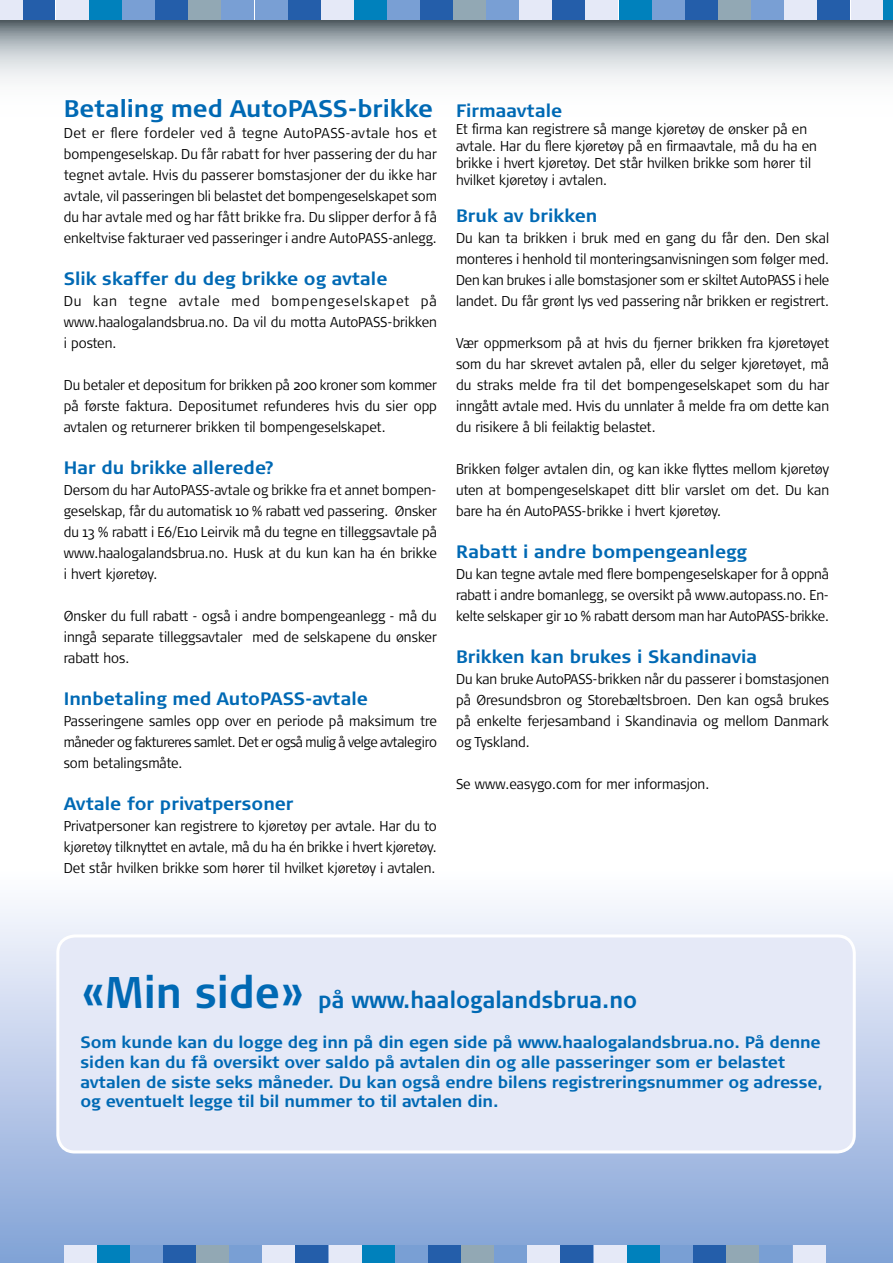
<style>
.page{position:relative;width:893px;height:1263px;background:#fff}
.page>*{position:absolute;margin:0;border:0;box-sizing:border-box;transform-origin:0 0}
.t1{font:700 24px "Signa OT";color:#0069b4}
.t2{font:700 23.25px "Signa OT";color:#0069b4;scale:.92 1}
.t3{font:700 18px "Signa OT";color:#0069b4}
.t4{font:700 16.5px/19.8px "Signa OT";letter-spacing:-.01em;color:#0069b4}
.t5{font:300 14.25px/21px "Signa OT";color:#000;text-align:justify;scale:.92 1}
.t6{font:300 14.25px/21px "Signa OT";color:#000;text-align:justify;scale:.91 1}
.t7{font:300 14.25px/21px "Signa OT";color:#000;text-align:justify;scale:.93 1}
.t8{font:300 14.25px/21px "Signa OT";color:#000;text-align:justify;scale:.94 1}
.s1{font-size:44.25px}
</style>
<div class="page">
<div style="left:22px;top:0;width:33px;height:24px;background:#245eaa"></div>
<div style="left:0;top:0;width:22px;height:24px;background:#e5e9f7"></div>
<div style="left:56px;top:0;width:33px;height:111px;background:#e5e9f7"></div>
<div style="left:89px;top:0;width:33px;height:111px;background:#0081bc"></div>
<div style="left:122px;top:0;width:33px;height:111px;background:#799fd4"></div>
<div style="left:155px;top:0;width:33px;height:111px;background:#245eaa"></div>
<div style="left:222px;top:0;width:32px;height:111px;background:#799fd4"></div>
<div style="left:188px;top:0;width:33px;height:111px;background:#92a8b4"></div>
<div style="left:288px;top:0;width:33px;height:111px;background:#245eaa"></div>
<div style="left:255px;top:0;width:32px;height:111px;background:#799fd4"></div>
<div style="left:321px;top:0;width:32px;height:21px;background:#e5e9f7"></div>
<div style="left:354px;top:0;width:33px;height:21px;background:#0081bc"></div>
<div style="left:387px;top:0;width:33px;height:21px;background:#799fd4"></div>
<div style="left:420px;top:0;width:33px;height:21px;background:#245eaa"></div>
<div style="left:486px;top:0;width:33px;height:21px;background:#799fd4"></div>
<div style="left:453px;top:0;width:33px;height:21px;background:#92a8b4"></div>
<div style="left:552px;top:0;width:33px;height:21px;background:#245eaa"></div>
<div style="left:519px;top:0;width:33px;height:21px;background:#e5e9f7"></div>
<div style="left:585px;top:0;width:33px;height:27px;background:#e5e9f7"></div>
<div style="left:619px;top:0;width:32px;height:27px;background:#0081bc"></div>
<div style="left:652px;top:0;width:33px;height:27px;background:#799fd4"></div>
<div style="left:685px;top:0;width:33px;height:27px;background:#245eaa"></div>
<div style="left:751px;top:0;width:33px;height:27px;background:#799fd4"></div>
<div style="left:718px;top:0;width:33px;height:27px;background:#92a8b4"></div>
<div style="left:817px;top:0;width:33px;height:27px;background:#245eaa"></div>
<div style="left:784px;top:0;width:33px;height:27px;background:#e5e9f7"></div>
<div style="left:851px;top:0;width:33px;height:97px;background:#e5e9f7"></div>
<div style="left:884px;top:0;width:9px;height:97px;background:#0081bc"></div>
<svg style="left:0;top:21px;width:893px;height:90px"></svg>
<div style="left:0;top:867px;width:893px;height:396px;background:linear-gradient(to bottom,#fff,#83a2d6)"></div>
<div style="left:58px;top:936px;width:796px;height:216px;background:#e5e9f7;border-radius:17px"></div>
<div style="left:56px;top:934px;width:800px;height:219px;border:3px solid #fff;border-radius:17px"></div>
<div style="left:64px;top:1245px;width:33px;height:18px;background:#e5e9f7"></div>
<div style="left:97px;top:1245px;width:33px;height:18px;background:#0081bc"></div>
<div style="left:130px;top:1245px;width:33px;height:18px;background:#799fd4"></div>
<div style="left:163px;top:1245px;width:33px;height:18px;background:#245eaa"></div>
<div style="left:229px;top:1245px;width:33px;height:18px;background:#799fd4"></div>
<div style="left:196px;top:1245px;width:33px;height:18px;background:#92a8b4"></div>
<div style="left:296px;top:1245px;width:32px;height:18px;background:#245eaa"></div>
<div style="left:262px;top:1245px;width:33px;height:18px;background:#e5e9f7"></div>
<div style="left:329px;top:1245px;width:32px;height:18px;background:#e5e9f7"></div>
<div style="left:362px;top:1245px;width:33px;height:18px;background:#0081bc"></div>
<div style="left:395px;top:1245px;width:33px;height:18px;background:#799fd4"></div>
<div style="left:428px;top:1245px;width:33px;height:18px;background:#245eaa"></div>
<div style="left:494px;top:1245px;width:33px;height:18px;background:#799fd4"></div>
<div style="left:461px;top:1245px;width:33px;height:18px;background:#92a8b4"></div>
<div style="left:560px;top:1245px;width:33px;height:18px;background:#245eaa"></div>
<div style="left:527px;top:1245px;width:33px;height:18px;background:#e5e9f7"></div>
<div style="left:594px;top:1245px;width:33px;height:18px;background:#e5e9f7"></div>
<div style="left:627px;top:1245px;width:33px;height:18px;background:#0081bc"></div>
<div style="left:660px;top:1245px;width:33px;height:18px;background:#799fd4"></div>
<div style="left:693px;top:1245px;width:33px;height:18px;background:#245eaa"></div>
<div style="left:759px;top:1245px;width:33px;height:18px;background:#799fd4"></div>
<div style="left:726px;top:1245px;width:33px;height:18px;background:#92a8b4"></div>
<div style="left:793px;top:1245px;width:32px;height:18px;background:#e5e9f7"></div>
<h1 class="t1" style="left:64px;top:95px;width:371px">Betaling med AutoPASS-brikke</h1>
<p class="t7" style="left:64px;top:123px;width:403px">Det er flere fordeler ved å tegne AutoPASS-avtale hos et bompengeselskap. Du får rabatt for hver passering der du har tegnet avtale. Hvis du passerer bomstasjoner der du ikke har avtale, vil passeringen bli belastet det bompengeselskapet som du har avtale med og har fått brikke fra. Du slipper derfor å få enkeltvise fakturaer ved passeringer i andre AutoPASS-anlegg.</p>
<p class="t3" style="left:64px;top:268px;width:325px">Slik skaffer du deg brikke og avtale</p>
<p class="t8" style="left:64px;top:291px;width:398px">Du kan tegne avtale med bompengeselskapet på www.haalogalandsbrua.no. Da vil du motta AutoPASS-brikken i posten.</p>
<p class="t6" style="left:64px;top:375px;width:412px">Du betaler et depositum for brikken på 200 kroner som kommer på første faktura. Depositumet refunderes hvis du sier opp avtalen og returnerer brikken til bompengeselskapet.</p>
<p class="t3" style="left:64px;top:457px;width:212px">Har du brikke allerede?</p>
<p class="t6" style="left:64px;top:480px;width:412px">Dersom du har AutoPASS-avtale og brikke fra et annet bompen&shy;geselskap, får du automatisk 10 % rabatt ved passering. Ønsker du 13 % rabatt i E6/E10 Leirvik må du tegne en tilleggsavtale på www.haalogalandsbrua.no. Husk at du kun kan ha én brikke i hvert kjøretøy.</p>
<p class="t5" style="left:64px;top:606px;width:407px">Ønsker du full rabatt - også i andre bompengeanlegg - må du inngå separate tilleggsavtaler med de selskapene du ønsker rabatt hos.</p>
<p class="t3" style="left:64px;top:688px;width:306px">Innbetaling med AutoPASS-avtale</p>
<p class="t5" style="left:64px;top:711px;width:407px">Passeringene samles opp over en periode på maksimum tre måneder og faktureres samlet. Det er også mulig å velge avtalegiro som betalingsmåte.</p>
<p class="t3" style="left:64px;top:793px;width:231px">Avtale for privatpersoner</p>
<p class="t5" style="left:64px;top:816px;width:407px">Privatpersoner kan registrere to kjøretøy per avtale. Har du to kjøretøy tilknyttet en avtale, må du ha én brikke i hvert kjøretøy.<br>Det står hvilken brikke som hører til hvilket kjøretøy i avtalen.</p>
<p class="t3" style="left:456px;top:100px;width:108px">Firmaavtale</p>
<p class="t5" style="left:456px;top:121px;width:394px;line-height:17.1px;text-align:left">Et firma kan registrere så mange kjøretøy de ønsker på en avtale. Har du flere kjøretøy på en firmaavtale, må du ha en brikke i hvert kjøretøy. Det står hvilken brikke som hører til hvilket kjøretøy i avtalen.</p>
<p class="t3" style="left:456px;top:205px;width:143px">Bruk av brikken</p>
<p class="t5" style="left:456px;top:228px;width:407px">Du kan ta brikken i bruk med en gang du får den. Den skal monteres i henhold til monteringsanvisningen som følger med.<br>Den kan brukes i alle bomstasjoner som er skiltet AutoPASS i hele landet. Du får grønt lys ved passering når brikken er registrert.</p>
<p class="t5" style="left:456px;top:333px;width:407px">Vær oppmerksom på at hvis du fjerner brikken fra kjøretøyet som du har skrevet avtalen på, eller du selger kjøretøyet, må du straks melde fra til det bompengeselskapet som du har inngått avtale med. Hvis du unnlater å melde fra om dette kan du risikere å bli feilaktig belastet.</p>
<p class="t5" style="left:456px;top:459px;width:407px">Brikken følger avtalen din, og kan ikke flyttes mellom kjøretøy uten at bompengeselskapet ditt blir varslet om det. Du kan bare ha én AutoPASS-brikke i hvert kjøretøy.</p>
<p class="t3" style="left:456px;top:541px;width:292px">Rabatt i andre bompengeanlegg</p>
<p class="t5" style="left:456px;top:564px;width:407px">Du kan tegne avtale med flere bompengeselskaper for å oppnå rabatt i andre bomanlegg, se oversikt på www.autopass.no. En&shy;kelte selskaper gir 10 % rabatt dersom man har AutoPASS-brikke.</p>
<p class="t3" style="left:456px;top:646px;width:303px">Brikken kan brukes i Skandinavia</p>
<p class="t6" style="left:456px;top:669px;width:412px">Du kan bruke AutoPASS-brikken når du passerer i bomstasjonen på Øresundsbron og Storebæltsbroen. Den kan også brukes på enkelte ferjesamband i Skandinavia og mellom Danmark og Tyskland.</p>
<p class="t5" style="left:456px;top:774px;width:277px">Se www.easygo.com for mer informasjon.</p>
<h2 class="t2" style="left:81px;top:987px;width:606px"><span class="s1">«Min side»</span> på www.haalogalandsbrua.no</h2>
<p class="t4" style="left:81px;top:1032px;width:744px">Som kunde kan du logge deg inn på din egen side på www.haalogalandsbrua.no. På denne siden kan du få oversikt over saldo på avtalen din og alle passeringer som er belastet avtalen de siste seks måneder. Du kan også endre bilens registreringsnummer og adresse, og eventuelt legge til bil nummer to til avtalen din.</p>
</div>
